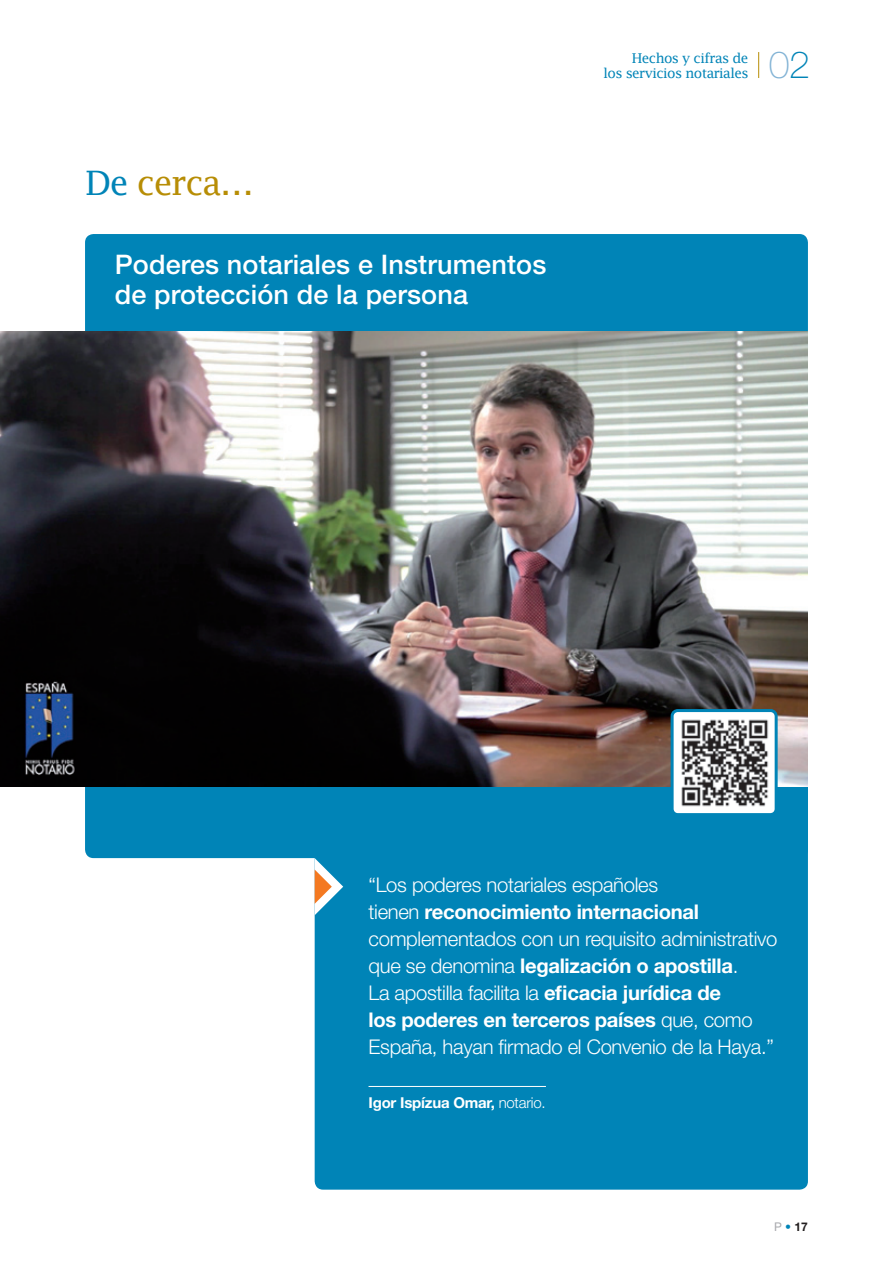
<style>
.page{position:relative;width:893px;height:1263px;background:#fff}
.page>*{position:absolute;margin:0;border:0;box-sizing:border-box;transform-origin:0 0}
.t1{font:100 37.5px "Helvetica Neue LT Std";color:#82b3d5}
.t2{font:33.75px "Lucida Fax";letter-spacing:-.04em;color:#b78d05}
.t3{font:500 27px/30px "Helvetica Neue LT Std";letter-spacing:.005em;color:#fff}
.t4{font:300 20.25px/27px "Helvetica Neue LT Std";letter-spacing:-.015em;color:#fff}
.t5{font:700 15px "Helvetica Neue LT Std";letter-spacing:-.015em;color:#fff}
.t6{font:13.5px/15px "Lucida Fax";letter-spacing:-.04em;color:#0084b7;text-align:right}
.t7{font:700 12px "Helvetica Neue LT Std";color:#231f20}
.s1{color:#0084b7}
.s2{font-weight:700}
.s3{font-weight:300}
.s4{font-weight:400;color:#a8a9ad}
.s5{font-weight:400;color:#0084b7}
</style>
<div class="page">
<div style="left:315px;top:690px;width:493px;height:500px;background:#0084b7;border-radius:9px"></div>
<div style="left:85px;top:234px;width:723px;height:624px;background:#0084b7;border-radius:9px"></div>
<svg style="left:315px;top:858px;width:28px;height:57px"></svg>
<svg style="left:758px;top:52px;width:1px;height:26px"></svg>
<img style="left:0;top:332px;width:808px;height:454px">
<hr style="left:369px;top:1086px;width:177px;height:1px;background:#fff">
<img style="left:675px;top:713px;width:99px;height:99px">
<div style="left:671px;top:709px;width:107px;height:107px;border:3px solid #0084b7;border-radius:6px"></div>
<h2 class="t2" style="left:85px;top:163px;width:170px"><span class="s1">De</span> cerca…</h2>
<h3 class="t3" style="left:115px;top:250px;width:433px">Poderes notariales e Instrumentos de protección de la persona</h3>
<p class="t6" style="left:603px;top:51px;width:147px">Hechos y cifras de<br>los servicios notariales</p>
<h1 class="t1" style="left:769px;top:43px;width:43px">0<span class="s1">2</span></h1>
<p class="t4" style="left:369px;top:871px;width:411px">“Los poderes notariales españoles<br>tienen <span class="s2">reconocimiento internacional </span>complementados con un requisito administrativo que se denomina <span class="s2">legalización o apostilla</span>.<br>La apostilla facilita la <span class="s2">eficacia jurídica de<br>los poderes en terceros países</span> que, como España, hayan firmado el Convenio de la Haya.”</p>
<p class="t5" style="left:369px;top:1093px;width:179px">Igor Ispízua Omar, <span class="s3">notario.</span></p>
<p class="t7" style="left:774px;top:1219px;width:35px"><span class="s4">P</span> <span class="s5">•</span> 17</p>
</div>
